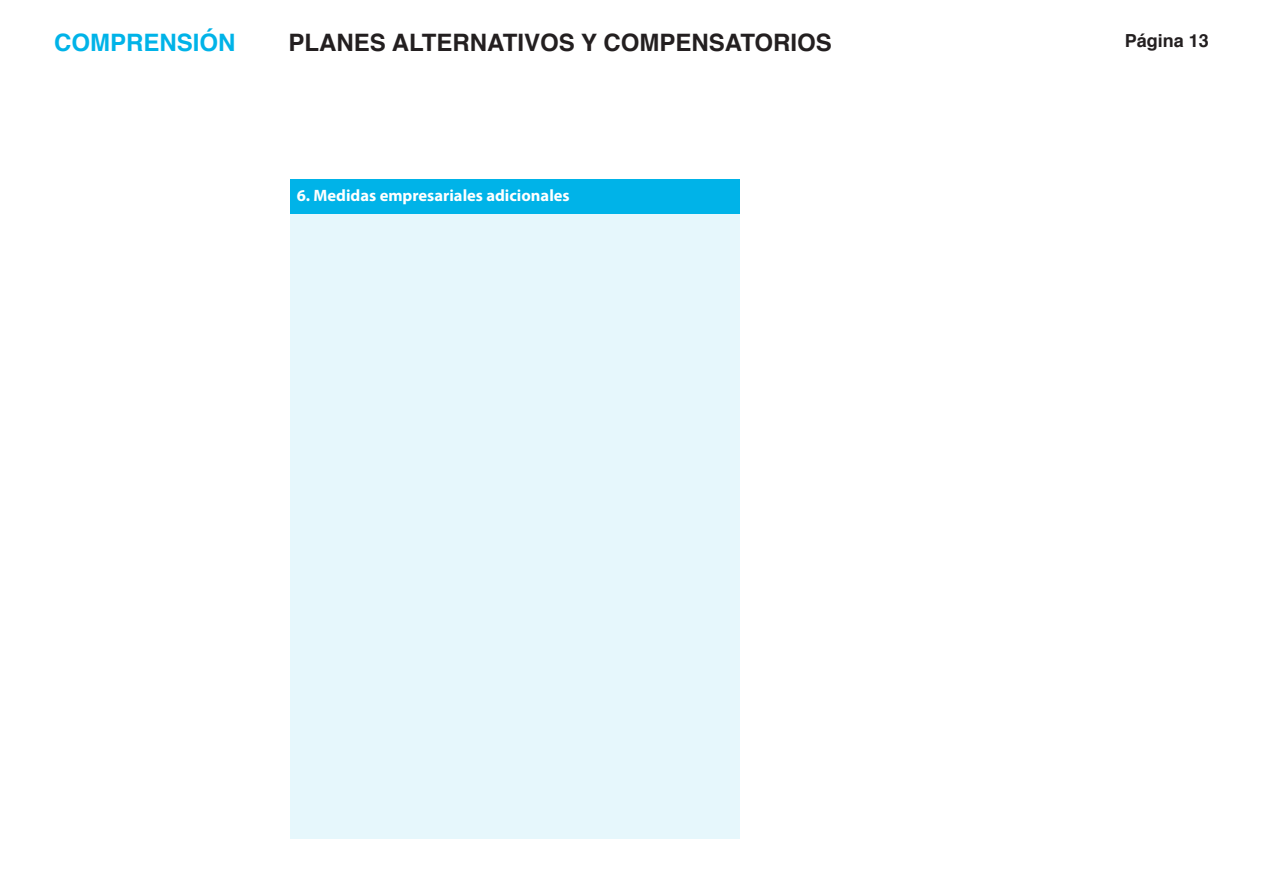
<style>
.page{position:relative;width:1263px;height:893px;background:#fff}
.page>*{position:absolute;margin:0;border:0;box-sizing:border-box;transform-origin:0 0}
.t1{font:700 24px "Helvetica";color:#231f20}
.t2{font:700 24px "Helvetica";color:#00b3e8}
.t3{font:700 18px "Helvetica";color:#231f20}
.t4{font:700 16.5px "Myriad Pro";color:#fff}
</style>
<div class="page">
<div style="left:290px;top:214px;width:450px;height:625px;background:#e6f7fc"></div>
<div style="left:290px;top:179px;width:450px;height:34px;background:#00b3e8"></div>
<p class="t2" style="left:54px;top:23px;width:183px">COMPRENSIÓN</p>
<p class="t1" style="left:289px;top:23px;width:545px">PLANES ALTERNATIVOS Y COMPENSATORIOS</p>
<p class="t3" style="left:1125px;top:26px;width:86px">Página 13</p>
<p class="t4" style="left:297px;top:185px;width:274px">6. Medidas empresariales adicionales</p>
</div>
